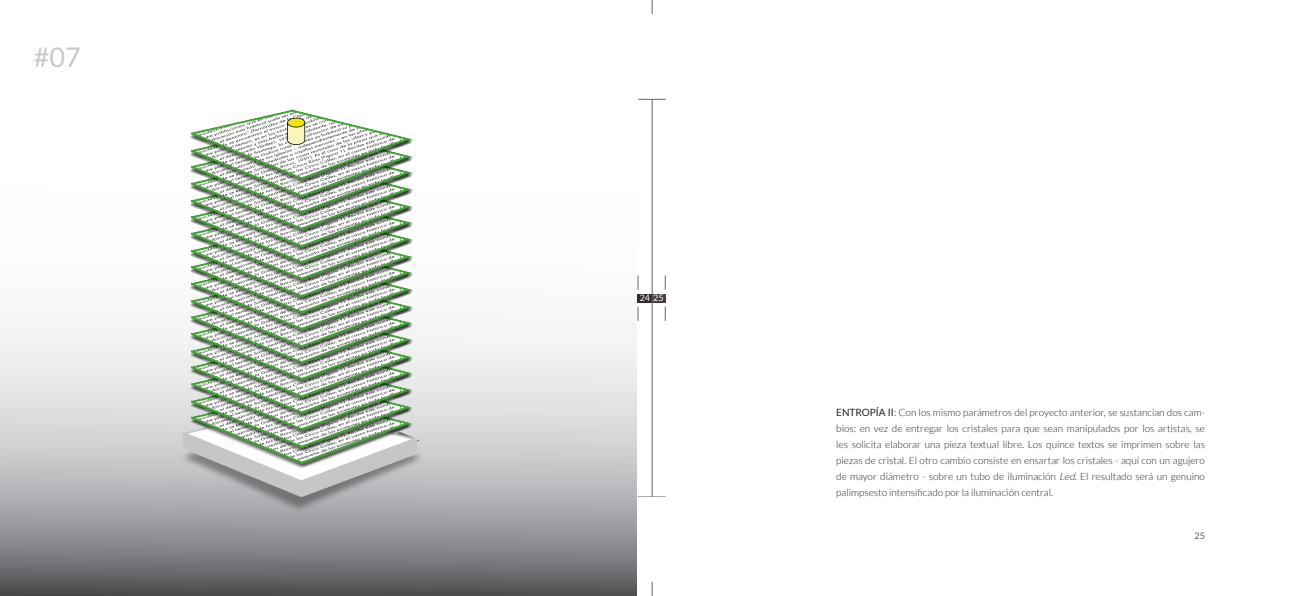
<style>
.page{position:relative;width:1304px;height:596px;background:#fff}
.page>*{position:absolute;margin:0;border:0;box-sizing:border-box;transform-origin:0 0}
.Nº{font:27px "Lato";color:#c7c8ca}
.Cuerpo{font:300 10px/16px "Lato";color:#231f20;text-align:justify}
.t1{font:9px "Lato";color:#fff}
.t2{font:9px "Lato";color:#57585a}
.s1{font-weight:400}
.s2{font-style:italic}
</style>
<div class="page">
<svg style="left:638px;top:99px;width:28px;height:1px"></svg>
<svg style="left:638px;top:496px;width:27px;height:1px"></svg>
<div style="left:651px;top:294px;width:14px;height:8px;background:#463f3d"></div>
<div style="left:638px;top:294px;width:14px;height:8px;background:#302a28"></div>
<hr style="left:652px;top:99px;width:1px;height:397px;background:#6b6360">
<svg style="left:638px;top:275px;width:1px;height:14px"></svg>
<svg style="left:665px;top:275px;width:1px;height:14px"></svg>
<svg style="left:665px;top:306px;width:1px;height:14px"></svg>
<svg style="left:638px;top:306px;width:1px;height:14px"></svg>
<svg style="left:652px;top:0;width:1px;height:14px"></svg>
<svg style="left:652px;top:581px;width:1px;height:14px"></svg>
<svg style="left:0;top:324px;width:637px;height:271px;background:#b1b2b5"></svg>
<div style="left:180px;top:401px;width:245px;height:111px;background:#231f20;opacity:.75"></div>
<div style="left:184px;top:504px;width:236px;height:16px;background:#a6a7ab"></div>
<img style="left:175px;top:109px;width:245px;height:395px">
<p class="Nº" style="left:34px;top:42px;width:48px">#07</p>
<p class="t1" style="left:640px;top:293px;width:25px">24 25</p>
<p class="Cuerpo" style="left:836px;top:404px;width:370px"><span class="s1">ENTROPÍA II</span>: Con los mismo parámetros del proyecto anterior, se sustancian dos cam&shy;bios: en vez de entregar los cristales para que sean manipulados por los artistas, se les solicita elaborar una pieza textual libre. Los quince textos se imprimen sobre las piezas de cristal. El otro cambio consiste en ensartar los cristales - aquí con un agujero de mayor diámetro - sobre un tubo de iluminación <span class="s2">Led</span>. El resultado será un genuino palimpsesto intensificado por la iluminación central.</p>
<p class="t2" style="left:1195px;top:530px;width:12px">25</p>
</div>
